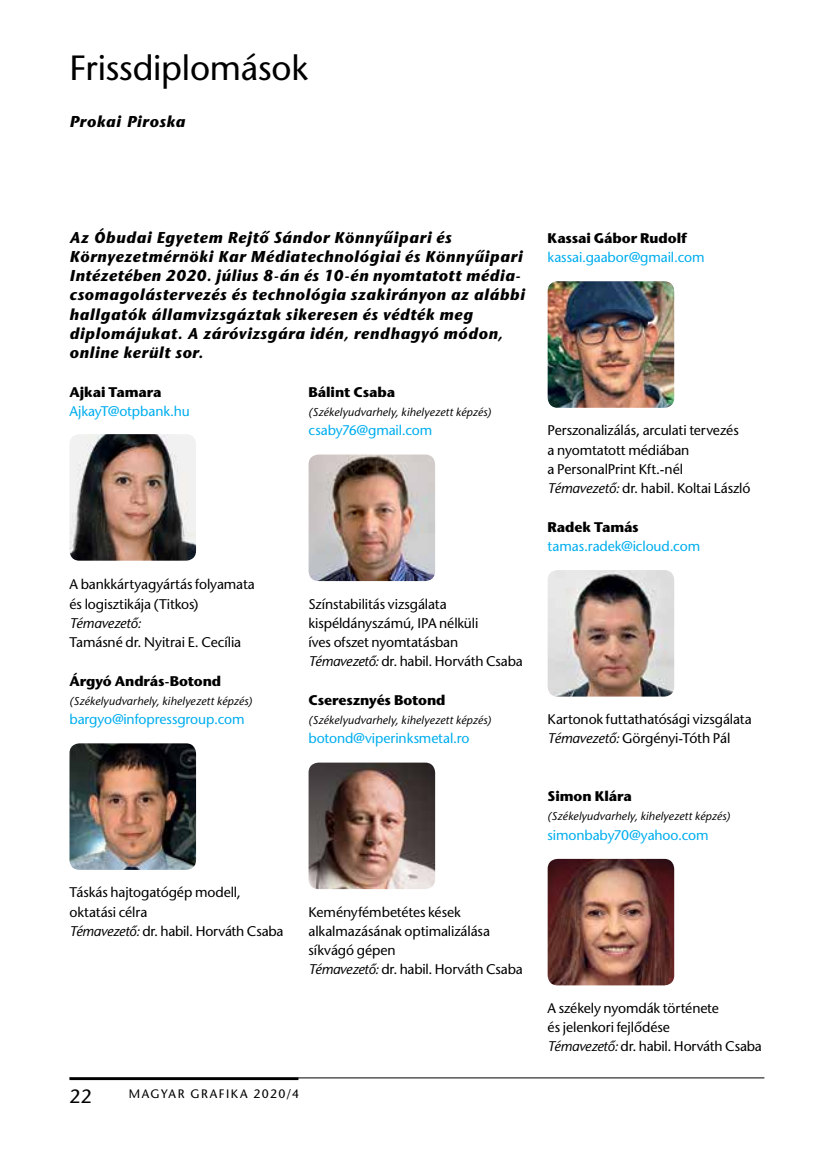
<style>
.page{position:relative;width:819px;height:1166px;background:#fff}
.page>*{position:absolute;margin:0;border:0;box-sizing:border-box;transform-origin:0 0}
.t1{font:35px "ITC Stone Sans";letter-spacing:-.005em;color:#000}
.t2{font:19.25px "ITC Stone Sans";color:#000}
.t3{font:italic 700 15.75px/19.2px "ITC Stone Sans";letter-spacing:.04em;color:#000}
.t4{font:14px/19.2px "ITC Stone Sans";letter-spacing:-.01em;color:#000}
.t5{font:14px "ITC Stone Sans";letter-spacing:-.01em;color:#00aeef}
.t6{font:700 14px "ITC Stone Sans";letter-spacing:-.005em;color:#000}
.t7{font:italic 14px "ITC Stone Sans";letter-spacing:-.015em;color:#000}
.t8{font:12.25px "ITC Stone Sans";letter-spacing:.12em;color:#000}
.t9{font:italic 11.38px "ITC Stone Sans";letter-spacing:.015em;color:#000}
.s1{font-style:italic}
</style>
<div class="page">
<hr style="left:69px;top:1077px;width:695px;height:1px;background:#000">
<hr style="left:69px;top:1077px;width:229px;height:3px;background:#000">
<img style="left:69px;top:434px;width:127px;height:127px">
<img style="left:308px;top:454px;width:127px;height:127px">
<img style="left:547px;top:281px;width:127px;height:127px">
<img style="left:547px;top:570px;width:127px;height:126px">
<img style="left:547px;top:859px;width:127px;height:126px">
<img style="left:308px;top:762px;width:127px;height:127px">
<img style="left:69px;top:743px;width:127px;height:127px">
<h1 class="t1" style="left:69px;top:49px;width:240px">Frissdiplomások</h1>
<p class="t3" style="left:69px;top:114px;width:117px">Prokai Piroska</p>
<p class="t3" style="left:69px;top:230px;width:457px">Az Óbudai Egyetem Rejtő Sándor Könnyűipari és Környezetmérnöki Kar Médiatechnológiai és Könnyűipari Intézetében 2020. július 8-án és 10-én nyomtatott média&shy;csomagolástervezés és technológia szakirányon az alábbi hallgatók államvizsgáztak sikeresen és védték meg diplomájukat. A záróvizsgára idén, rendhagyó módon, online került sor.</p>
<p class="t6" style="left:547px;top:230px;width:141px">Kassai Gábor Rudolf</p>
<p class="t5" style="left:547px;top:250px;width:158px">kassai.gaabor@gmail.com</p>
<p class="t6" style="left:69px;top:384px;width:93px">Ajkai Tamara</p>
<p class="t5" style="left:69px;top:404px;width:122px">AjkayT@otpbank.hu</p>
<p class="t6" style="left:308px;top:384px;width:88px">Bálint Csaba</p>
<p class="t9" style="left:308px;top:406px;width:184px">(Székelyudvarhely, kihelyezett képzés)</p>
<p class="t5" style="left:308px;top:423px;width:125px">csaby76@gmail.com</p>
<p class="t4" style="left:69px;top:577px;width:187px">A bankkártyagyártás folyamata és logisztikája (Titkos)</p>
<p class="t7" style="left:69px;top:615px;width:73px">Témavezető:</p>
<p class="t4" style="left:69px;top:634px;width:173px">Tamásné dr. Nyitrai E. Cecília</p>
<p class="t6" style="left:69px;top:673px;width:153px">Árgyó András-Botond</p>
<p class="t9" style="left:69px;top:695px;width:184px">(Székelyudvarhely, kihelyezett képzés)</p>
<p class="t5" style="left:69px;top:712px;width:176px">bargyo@infopressgroup.com</p>
<p class="t4" style="left:308px;top:596px;width:216px">Színstabilitás vizsgálata kispéldányszámú, IPA nélküli<br>íves ofszet nyomtatásban<br><span class="s1">Témavezető:</span> dr. habil. Horváth Csaba</p>
<p class="t6" style="left:308px;top:692px;width:138px">Cseresznyés Botond</p>
<p class="t9" style="left:308px;top:714px;width:184px">(Székelyudvarhely, kihelyezett képzés)</p>
<p class="t5" style="left:308px;top:731px;width:162px">botond@viperinksmetal.ro</p>
<p class="t4" style="left:69px;top:885px;width:215px">Táskás hajtogatógép modell, oktatási célra<br><span class="s1">Témavezető:</span> dr. habil. Horváth Csaba</p>
<p class="t4" style="left:308px;top:904px;width:216px">Keményfémbetétes kések alkalmazásának optimalizálása síkvágó gépen<br><span class="s1">Témavezető:</span> dr. habil. Horváth Csaba</p>
<h2 class="t2" style="left:69px;top:1085px;width:24px">22</h2>
<p class="t8" style="left:129px;top:1087px;width:172px">MAGYAR GRAFIKA 2020/4</p>
<p class="t4" style="left:547px;top:423px;width:204px">Perszonalizálás, arculati tervezés<br>a nyomtatott médiában<br>a PersonalPrint Kft.-nél<br><span class="s1">Témavezető:</span> dr. habil. Koltai László</p>
<p class="t6" style="left:547px;top:519px;width:93px">Radek Tamás</p>
<p class="t5" style="left:547px;top:538px;width:154px">tamas.radek@icloud.com</p>
<p class="t4" style="left:547px;top:711px;width:206px">Kartonok futtathatósági vizsgálata<br><span class="s1">Témavezető:</span> Görgényi-Tóth Pál</p>
<p class="t6" style="left:547px;top:789px;width:86px">Simon Klára</p>
<p class="t9" style="left:547px;top:810px;width:184px">(Székelyudvarhely, kihelyezett képzés)</p>
<p class="t5" style="left:547px;top:827px;width:163px">simonbaby70@yahoo.com</p>
<p class="t4" style="left:547px;top:1000px;width:216px">A székely nyomdák története<br>és jelenkori fejlődése<br><span class="s1">Témavezető:</span> dr. habil. Horváth Csaba</p>
</div>
